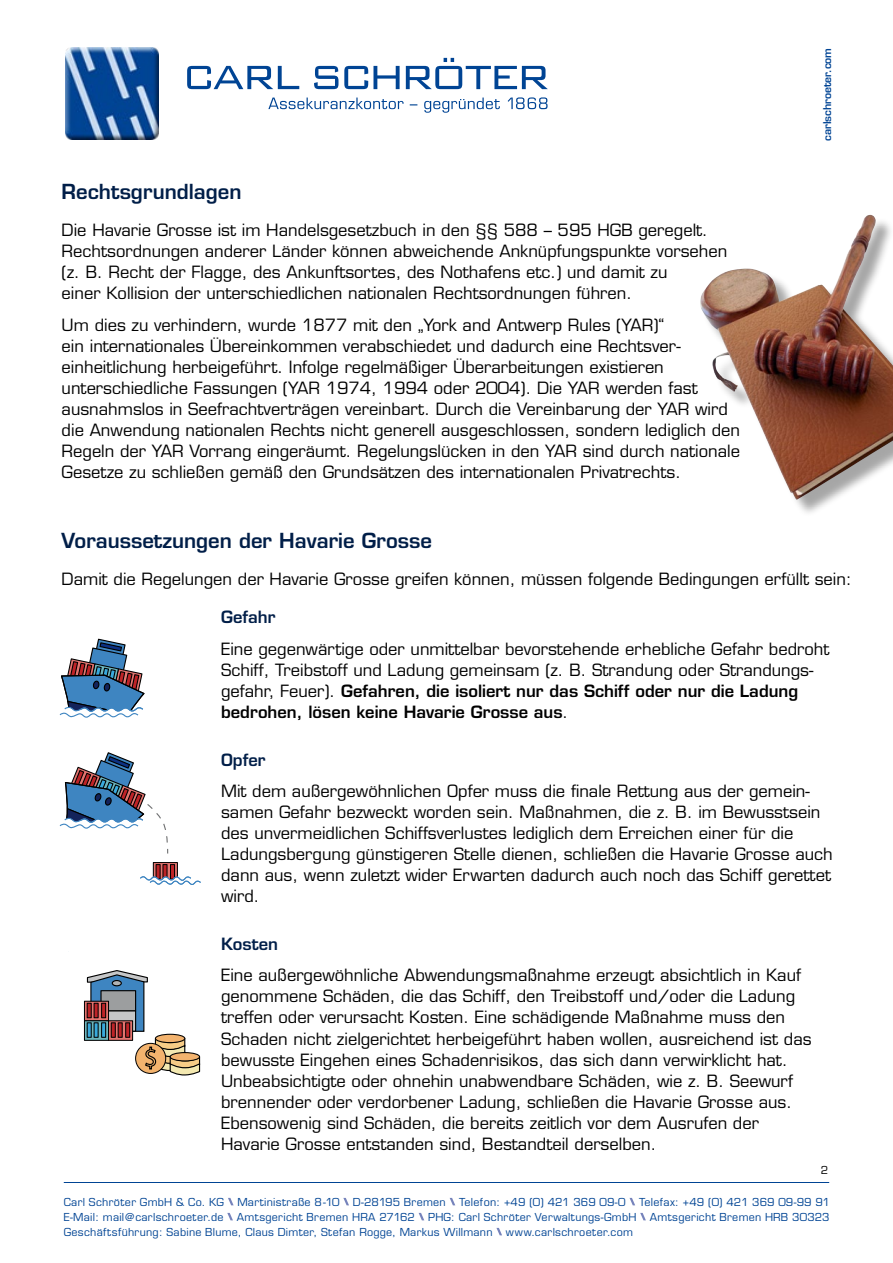
<style>
.page{position:relative;width:893px;height:1263px;background:#fff}
.page>*{position:absolute;margin:0;border:0;box-sizing:border-box;transform-origin:0 0}
.t1{font:600 20.25px "Eurostile";color:#001e48}
.t2{font:16.5px/21px "Eurostile";color:#000}
.t3{font:600 16.5px "Eurostile";color:#001e48}
.t4{font:10.8px/15px "Eurostile";letter-spacing:.03em;color:#004494;text-align:justify}
.t5{font:10.8px "Eurostile";color:#000}
.t6{font:600 10.5px "Eurostile";letter-spacing:-.01em;color:#004494}
.s1{font-weight:600}
</style>
<div class="page">
<svg style="left:228px;top:1198px;width:6px;height:7px"></svg>
<svg style="left:343px;top:1198px;width:6px;height:7px"></svg>
<svg style="left:450px;top:1198px;width:5px;height:7px"></svg>
<svg style="left:629px;top:1198px;width:6px;height:7px"></svg>
<svg style="left:227px;top:1213px;width:6px;height:7px"></svg>
<svg style="left:419px;top:1213px;width:5px;height:7px"></svg>
<svg style="left:640px;top:1213px;width:6px;height:7px"></svg>
<svg style="left:496px;top:1228px;width:6px;height:7px"></svg>
<hr style="left:64px;top:1182px;width:765px;height:1px;background:#004494">
<img style="left:66px;top:47px;width:92px;height:93px">
<svg style="left:268px;top:97px;width:280px;height:16px"></svg>
<svg style="left:187px;top:58px;width:361px;height:31px"></svg>
<div style="left:703px;top:218px;width:190px;height:299px;background:#000;opacity:.35"></div>
<img style="left:700px;top:215px;width:193px;height:285px">
<svg style="left:153px;top:862px;width:24px;height:20px"></svg>
<div style="left:153px;top:862px;width:25px;height:21px;border:1px solid #000"></div>
<hr style="left:156px;top:864px;width:4px;height:15px;background:#be2327">
<div style="left:156px;top:864px;width:5px;height:15px;border:1px solid #000"></div>
<hr style="left:163px;top:864px;width:4px;height:15px;background:#be2327">
<div style="left:162px;top:864px;width:6px;height:15px;border:1px solid #000"></div>
<div style="left:170px;top:864px;width:5px;height:15px;background:#be2327"></div>
<div style="left:170px;top:864px;width:5px;height:15px;border:1px solid #000"></div>
<svg style="left:140px;top:875px;width:61px;height:10px"></svg>
<svg style="left:59px;top:752px;width:110px;height:102px"></svg>
<svg style="left:59px;top:638px;width:86px;height:80px"></svg>
<div style="left:84px;top:1001px;width:25px;height:20px;border:1px solid #000"></div>
<div style="left:84px;top:1020px;width:25px;height:21px;border:1px solid #000"></div>
<svg style="left:86px;top:970px;width:115px;height:106px"></svg>
<p class="t1" style="left:62px;top:179px;width:181px">Rechtsgrundlagen</p>
<p class="t2" style="left:62px;top:220px;width:667px">Die Havarie Grosse ist im Handelsgesetzbuch in den §§ 588 – 595 HGB geregelt.<br>Rechtsordnungen anderer Länder können abweichende Anknüpfungspunkte vorsehen (z. B. Recht der Flagge, des Ankunftsortes, des Nothafens etc.) und damit zu<br>einer Kollision der unterschiedlichen nationalen Rechtsordnungen führen.</p>
<p class="t2" style="left:62px;top:314px;width:680px">Um dies zu verhindern, wurde 1877 mit den „York and Antwerp Rules (YAR)“<br>ein internationales Übereinkommen verabschiedet und dadurch eine Rechtsver&shy;einheitlichung herbeigeführt. Infolge regelmäßiger Überarbeitungen existieren unterschiedliche Fassungen (YAR 1974, 1994 oder 2004). Die YAR werden fast ausnahmslos in Seefrachtverträgen vereinbart. Durch die Vereinbarung der YAR wird die Anwendung nationalen Rechts nicht generell ausgeschlossen, sondern lediglich den Regeln der YAR Vorrang eingeräumt. Regelungslücken in den YAR sind durch nationale Gesetze zu schließen gemäß den Grundsätzen des internationalen Privatrechts.</p>
<p class="t1" style="left:62px;top:528px;width:372px">Voraussetzungen der Havarie Grosse</p>
<p class="t6" style="left:821px;top:141px;width:94px;rotate:-90deg">carlschroeter.com</p>
<p class="t2" style="left:62px;top:569px;width:792px">Damit die Regelungen der Havarie Grosse greifen können, müssen folgende Bedingungen erfüllt sein:</p>
<p class="t3" style="left:221px;top:607px;width:56px">Gefahr</p>
<p class="t2" style="left:221px;top:638px;width:610px">Eine gegenwärtige oder unmittelbar bevorstehende erhebliche Gefahr bedroht Schiff, Treibstoff und Ladung gemeinsam (z. B. Strandung oder Strandungs&shy;gefahr, Feuer). <span class="s1">Gefahren, die isoliert nur das Schiff oder nur die Ladung bedrohen, lösen keine Havarie Grosse aus</span>.</p>
<p class="t3" style="left:221px;top:749px;width:46px">Opfer</p>
<p class="t2" style="left:221px;top:781px;width:613px">Mit dem außergewöhnlichen Opfer muss die finale Rettung aus der gemein&shy;samen Gefahr bezweckt worden sein. Maßnahmen, die z. B. im Bewusstsein des unvermeidlichen Schiffsverlustes lediglich dem Erreichen einer für die Ladungsbergung günstigeren Stelle dienen, schließen die Havarie Grosse auch dann aus, wenn zuletzt wider Erwarten dadurch auch noch das Schiff gerettet wird.</p>
<p class="t3" style="left:221px;top:933px;width:58px">Kosten</p>
<p class="t2" style="left:221px;top:965px;width:592px">Eine außergewöhnliche Abwendungsmaßnahme erzeugt absichtlich in Kauf genommene Schäden, die das Schiff, den Treibstoff und/oder die Ladung treffen oder verursacht Kosten. Eine schädigende Maßnahme muss den Schaden nicht zielgerichtet herbeigeführt haben wollen, ausreichend ist das bewusste Eingehen eines Schadenrisikos, das sich dann verwirklicht hat.<br>Unbeabsichtigte oder ohnehin unabwendbare Schäden, wie z. B. Seewurf brennender oder verdorbener Ladung, schließen die Havarie Grosse aus.<br>Ebensowenig sind Schäden, die bereits zeitlich vor dem Ausrufen der Havarie Grosse entstanden sind, Bestandteil derselben.</p>
<p class="t5" style="left:821px;top:1163px;width:9px">2</p>
<p class="t4" style="left:64px;top:1194px;width:768px">Carl Schröter GmbH &amp; Co. KG Martinistraße 8-10 D-28195 Bremen Telefon: +49 (0) 421 369 09-0 Telefax: +49 (0) 421 369 09-99 91<br>E-Mail: mail@carlschroeter.de Amtsgericht Bremen HRA 27162 PHG: Carl Schröter Verwaltungs-GmbH Amtsgericht Bremen HRB 30323<br>Geschäftsführung: Sabine Blume, Claus Dimter, Stefan Rogge, Markus Willmann www.carlschroeter.com</p>
</div>
